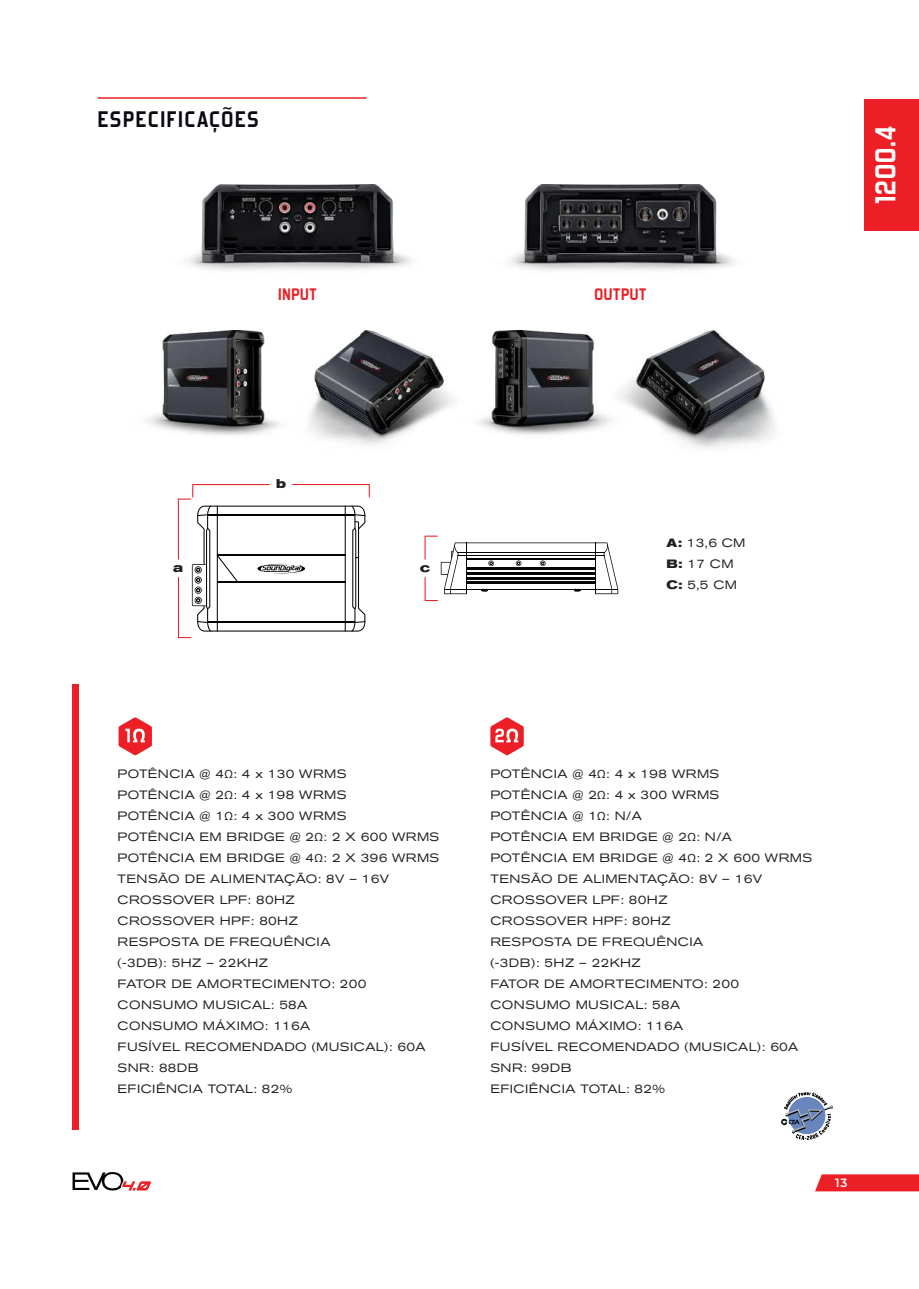
<style>
.page{position:relative;width:919px;height:1289px;background:#fff}
.page>*{position:absolute;margin:0;border:0;box-sizing:border-box;transform-origin:0 0}
.t1{font:700 28.5px "Forgotten Futurist Rg";color:#fff}
.t2{font:700 22.35px "Forgotten Futurist Rg";letter-spacing:.075em;color:#0a0b11}
.t3{font:700 16.5px "Forgotten Futurist Rg";letter-spacing:.04em;color:#ec1f26}
.t4{font:700 expanded 12.6px "Akzidenz Grotesk BQ";color:#231f20}
.t5{font:expanded 12px/21px "Akzidenz Grotesk BQ";letter-spacing:.04em;color:#231f20}
.t6{font:600 12px "Montserrat";color:#fff}
.s1{font-weight:700}
.s2{font-family:"Myriad Pro";font-stretch:normal}
</style>
<div class="page">
<svg style="left:815px;top:1174px;width:103px;height:17px;background:#ed2b31"></svg>
<hr style="left:98px;top:97px;width:268px;height:2px;background:#ec1f26">
<div style="left:864px;top:99px;width:54px;height:131px;background:#ec1f26"></div>
<div style="left:73px;top:684px;width:6px;height:445px;background:#ec1f26"></div>
<img style="left:781px;top:1092px;width:51px;height:47px">
<svg style="left:73px;top:1172px;width:78px;height:18px"></svg>
<img style="left:188px;top:185px;width:222px;height:86px">
<img style="left:510px;top:185px;width:226px;height:86px">
<img style="left:146px;top:330px;width:133px;height:105px">
<img style="left:309px;top:330px;width:145px;height:115px">
<img style="left:454px;top:330px;width:154px;height:105px">
<img style="left:608px;top:330px;width:167px;height:118px">
<svg style="left:178px;top:484px;width:192px;height:154px"></svg>
<hr style="left:208px;top:514px;width:147px;height:1px;background:#000001">
<hr style="left:208px;top:622px;width:147px;height:1px;background:#000001">
<svg style="left:420px;top:535px;width:198px;height:66px"></svg>
<svg style="left:490px;top:717px;width:33px;height:38px"></svg>
<svg style="left:119px;top:717px;width:33px;height:38px"></svg>
<h2 class="t2" style="left:98px;top:106px;width:162px">ESPECIFICAÇÕES</h2>
<h3 class="t3" style="left:278px;top:285px;width:40px">INPUT</h3>
<h3 class="t3" style="left:594px;top:285px;width:53px">OUTPUT</h3>
<h1 class="t1" style="left:868px;top:204px;width:80px;rotate:-90deg">1200.4</h1>
<p class="t4" style="left:173px;top:560px;width:11px">a</p>
<p class="t4" style="left:276px;top:476px;width:11px">b</p>
<p class="t5" style="left:666px;top:532px;width:80px"><span class="s1">A:</span> 13,6 CM<br><span class="s1">B:</span> 17 CM<br><span class="s1">C:</span> 5,5 CM</p>
<p class="t5" style="left:118px;top:763px;width:323px">POTÊNCIA @ 4<span class="s2">Ω</span>: 4 x 130 WRMS<br>POTÊNCIA @ 2<span class="s2">Ω</span>: 4 x 198 WRMS<br>POTÊNCIA @ 1<span class="s2">Ω</span>: 4 x 300 WRMS<br>POTÊNCIA EM BRIDGE @ 2<span class="s2">Ω</span>: 2 X 600 WRMS<br>POTÊNCIA EM BRIDGE @ 4<span class="s2">Ω</span>: 2 X 396 WRMS<br>TENSÃO DE ALIMENTAÇÃO: 8V – 16V<br>CROSSOVER LPF: 80HZ<br>CROSSOVER HPF: 80HZ<br>RESPOSTA DE FREQUÊNCIA<br>(-3DB): 5HZ – 22KHZ<br>FATOR DE AMORTECIMENTO: 200<br>CONSUMO MUSICAL: 58A<br>CONSUMO MÁXIMO: 116A<br>FUSÍVEL RECOMENDADO (MUSICAL): 60A<br>SNR: 88DB<br>EFICIÊNCIA TOTAL: 82%</p>
<p class="t5" style="left:490px;top:763px;width:323px">POTÊNCIA @ 4<span class="s2">Ω</span>: 4 x 198 WRMS<br>POTÊNCIA @ 2<span class="s2">Ω</span>: 4 x 300 WRMS<br>POTÊNCIA @ 1<span class="s2">Ω</span>: N/A<br>POTÊNCIA EM BRIDGE @ 2<span class="s2">Ω</span>: N/A<br>POTÊNCIA EM BRIDGE @ 4<span class="s2">Ω</span>: 2 X 600 WRMS<br>TENSÃO DE ALIMENTAÇÃO: 8V – 16V<br>CROSSOVER LPF: 80HZ<br>CROSSOVER HPF: 80HZ<br>RESPOSTA DE FREQUÊNCIA<br>(-3DB): 5HZ – 22KHZ<br>FATOR DE AMORTECIMENTO: 200<br>CONSUMO MUSICAL: 58A<br>CONSUMO MÁXIMO: 116A<br>FUSÍVEL RECOMENDADO (MUSICAL): 60A<br>SNR: 99DB<br>EFICIÊNCIA TOTAL: 82%</p>
<p class="t6" style="left:835px;top:1174px;width:14px">13</p>
</div>
